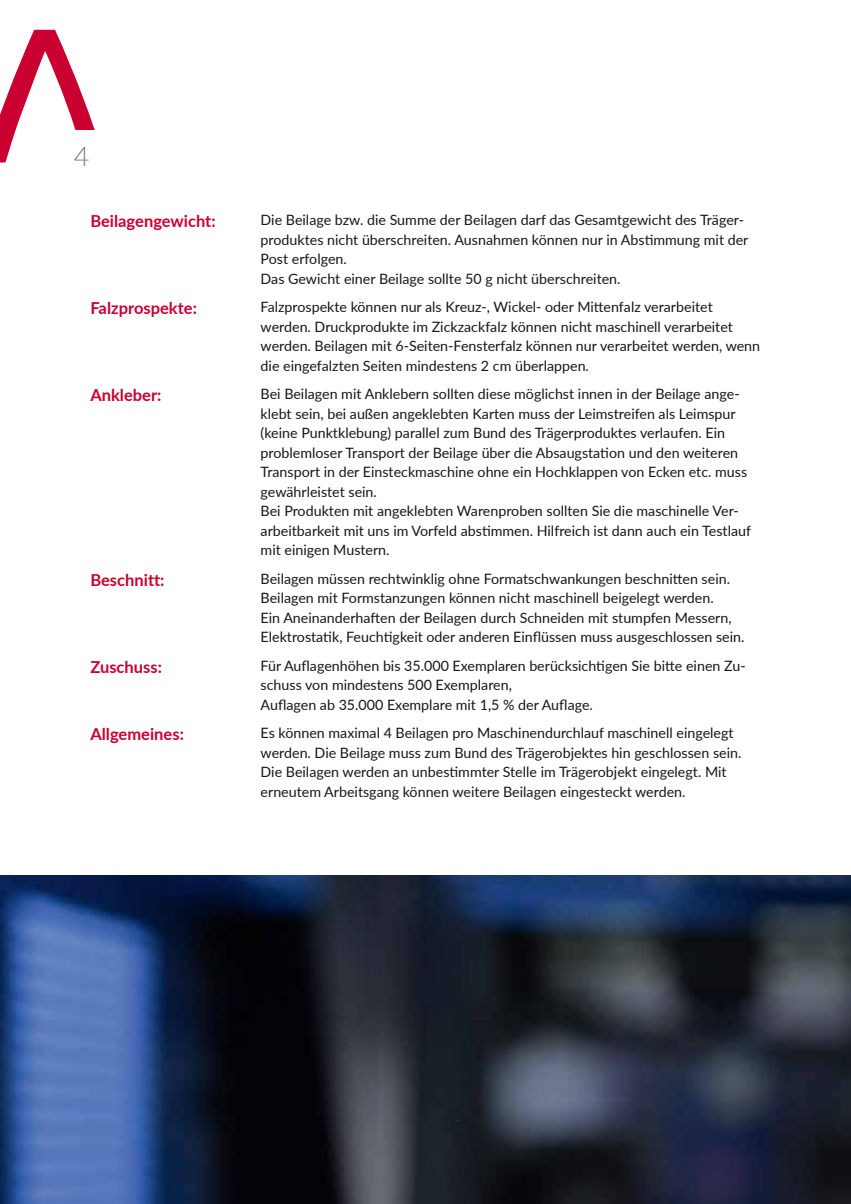
<style>
.page{position:relative;width:851px;height:1204px;background:#fff}
.page>*{position:absolute;margin:0;border:0;box-sizing:border-box;transform-origin:0 0}
.t1{font:300 27px "Lato";color:#7a7b7a}
.t2{font:700 16.5px "Lato";color:#ca0030}
.t3{font:14.25px/19.5px "Lato";color:#181716}
</style>
<div class="page">
<img style="left:0;top:875px;width:850px;height:328px">
<svg style="left:0;top:29px;width:95px;height:134px"></svg>
<div style="left:74px;top:130px;width:63px;height:36px;background:#fff"></div>
<h1 class="t1" style="left:74px;top:137px;width:17px">4</h1>
<p class="t2" style="left:90px;top:209px;width:127px">Beilagengewicht:</p>
<p class="t3" style="left:260px;top:210px;width:489px">Die Beilage bzw. die Summe der Beilagen darf das Gesamtgewicht des Träger&shy;produktes nicht überschreiten. Ausnahmen können nur in Abstimmung mit der Post erfolgen.<br>Das Gewicht einer Beilage sollte 50 g nicht überschreiten.</p>
<p class="t2" style="left:90px;top:296px;width:108px">Falzprospekte:</p>
<p class="t3" style="left:260px;top:297px;width:501px">Falzprospekte können nur als Kreuz-, Wickel- oder Mittenfalz verarbeitet werden. Druckprodukte im Zickzackfalz können nicht maschinell verarbeitet werden. Beilagen mit 6-Seiten-Fensterfalz können nur verarbeitet werden, wenn die eingefalzten Seiten mindestens 2 cm überlappen.</p>
<p class="t2" style="left:90px;top:383px;width:73px">Ankleber:</p>
<p class="t3" style="left:260px;top:384px;width:492px">Bei Beilagen mit Anklebern sollten diese möglichst innen in der Beilage ange&shy;klebt sein, bei außen angeklebten Karten muss der Leimstreifen als Leimspur (keine Punktklebung) parallel zum Bund des Trägerproduktes verlaufen. Ein problemloser Transport der Beilage über die Absaugstation und den weiteren Transport in der Einsteckmaschine ohne ein Hochklappen von Ecken etc. muss gewährleistet sein.<br>Bei Produkten mit angeklebten Warenproben sollten Sie die maschinelle Ver&shy;arbeitbarkeit mit uns im Vorfeld abstimmen. Hilfreich ist dann auch ein Testlauf mit einigen Mustern.</p>
<p class="t2" style="left:90px;top:567px;width:76px">Beschnitt:</p>
<p class="t3" style="left:260px;top:568px;width:485px">Beilagen müssen rechtwinklig ohne Formatschwankungen beschnitten sein.<br>Beilagen mit Formstanzungen können nicht maschinell beigelegt werden.<br>Ein Aneinanderhaften der Beilagen durch Schneiden mit stumpfen Messern, Elektrostatik, Feuchtigkeit oder anderen Einflüssen muss ausgeschlossen sein.</p>
<p class="t2" style="left:90px;top:654px;width:73px">Zuschuss:</p>
<p class="t3" style="left:260px;top:655px;width:486px">Für Auflagenhöhen bis 35.000 Exemplaren berücksichtigen Sie bitte einen Zu&shy;schuss von mindestens 500 Exemplaren,<br>Auflagen ab 35.000 Exemplare mit 1,5 % der Auflage.</p>
<p class="t2" style="left:90px;top:722px;width:95px">Allgemeines:</p>
<p class="t3" style="left:260px;top:722px;width:482px">Es können maximal 4 Beilagen pro Maschinendurchlauf maschinell eingelegt werden. Die Beilage muss zum Bund des Trägerobjektes hin geschlossen sein.<br>Die Beilagen werden an unbestimmter Stelle im Trägerobjekt eingelegt. Mit erneutem Arbeitsgang können weitere Beilagen eingesteckt werden.</p>
</div>
